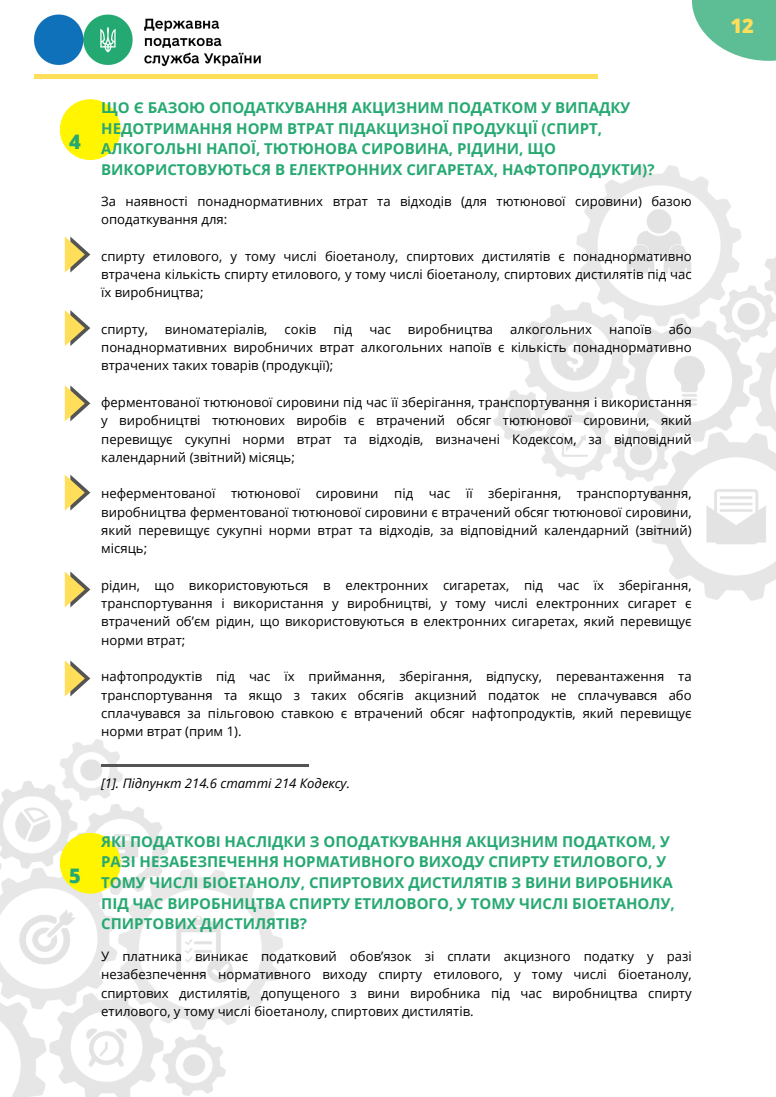
<style>
.page{position:relative;width:776px;height:1097px;background:#fff}
.page>*{position:absolute;margin:0;border:0;box-sizing:border-box;transform-origin:0 0}
.t1{font:800 20px "Open Sans";color:#ffde59}
.t2{font:800 20px "Open Sans";color:#27a972}
.t3{font:700 15px/20.6px "Open Sans";color:#27a972}
.t4{font:13.12px/18.2px "Open Sans";color:#000;text-align:justify}
.t5{font:italic 13.12px "Open Sans";color:#000}
</style>
<div class="page">
<hr style="left:282px;top:75px;width:315px;height:4px;background:#ffde59">
<hr style="left:34px;top:75px;width:315px;height:4px;background:#ffde59">
<svg style="left:692px;top:0;width:84px;height:61px;fill:#5dbe95"></svg>
<img style="left:0;top:739px;width:282px;height:358px">
<img style="left:494px;top:166px;width:282px;height:435px">
<img style="left:34px;top:14px;width:227px;height:52px">
<div style="left:60px;top:99px;width:61px;height:61px;background:#fff500;border-radius:50%"></div>
<hr style="left:101px;top:764px;width:208px;height:3px;background:#545454">
<div style="left:60px;top:833px;width:61px;height:61px;background:#fff500;border-radius:50%"></div>
<svg style="left:65px;top:310px;width:25px;height:36px"></svg>
<svg style="left:65px;top:237px;width:25px;height:36px"></svg>
<svg style="left:65px;top:385px;width:25px;height:36px"></svg>
<svg style="left:65px;top:475px;width:25px;height:36px"></svg>
<svg style="left:65px;top:571px;width:25px;height:36px"></svg>
<svg style="left:65px;top:660px;width:25px;height:36px"></svg>
<h1 class="t2" style="left:69px;top:128px;width:13px">4</h1>
<h1 class="t2" style="left:69px;top:861px;width:13px">5</h1>
<p class="t3" style="left:101px;top:97px;width:555px">ЩО Є БАЗОЮ ОПОДАТКУВАННЯ АКЦИЗНИМ ПОДАТКОМ У ВИПАДКУ НЕДОТРИМАННЯ НОРМ ВТРАТ ПІДАКЦИЗНОЇ ПРОДУКЦІЇ (СПИРТ, АЛКОГОЛЬНІ НАПОЇ, ТЮТЮНОВА СИРОВИНА, РІДИНИ, ЩО ВИКОРИСТОВУЮТЬСЯ В ЕЛЕКТРОННИХ СИГАРЕТАХ, НАФТОПРОДУКТИ)?</p>
<p class="t4" style="left:101px;top:192px;width:592px">За наявності понаднормативних втрат та відходів (для тютюнової сировини) базою оподаткування для:</p>
<p class="t4" style="left:101px;top:247px;width:592px">спирту етилового, у тому числі біоетанолу, спиртових дистилятів є понаднормативно втрачена кількість спирту етилового, у тому числі біоетанолу, спиртових дистилятів під час їх виробництва;</p>
<p class="t4" style="left:101px;top:320px;width:48px">спирту,</p>
<p class="t4" style="left:165px;top:320px;width:104px">виноматеріалів,</p>
<p class="t4" style="left:285px;top:320px;width:33px">соків</p>
<p class="t4" style="left:333px;top:320px;width:20px">під</p>
<p class="t4" style="left:369px;top:320px;width:23px">час</p>
<p class="t4" style="left:408px;top:320px;width:87px">виробництва</p>
<p class="t4" style="left:510px;top:320px;width:83px">алкогольних</p>
<p class="t4" style="left:609px;top:320px;width:44px">напоїв</p>
<p class="t4" style="left:101px;top:320px;width:592px;text-indent:567px">або понаднормативних виробничих втрат алкогольних напоїв є кількість понаднормативно втрачених таких товарів (продукції);</p>
<p class="t4" style="left:101px;top:393px;width:592px">ферментованої тютюнової сировини під час її зберігання, транспортування і використання у виробництві тютюнових виробів є втрачений обсяг тютюнової сировини, який перевищує сукупні норми втрат та відходів, визначені Кодексом, за відповідний календарний (звітний) місяць;</p>
<p class="t4" style="left:101px;top:484px;width:592px">неферментованої тютюнової сировини під час її зберігання, транспортування, виробництва ферментованої тютюнової сировини є втрачений обсяг тютюнової сировини, який перевищує сукупні норми втрат та відходів, за відповідний календарний (звітний) місяць;</p>
<p class="t4" style="left:101px;top:576px;width:592px">рідин, що використовуються в електронних сигаретах, під час їх зберігання, транспортування і використання у виробництві, у тому числі електронних сигарет є втрачений об’єм рідин, що використовуються в електронних сигаретах, який перевищує норми втрат;</p>
<p class="t4" style="left:101px;top:667px;width:592px">нафтопродуктів під час їх приймання, зберігання, відпуску, перевантаження та транспортування та якщо з таких обсягів акцизний податок не сплачувався або сплачувався за пільговою ставкою є втрачений обсяг нафтопродуктів, який перевищує норми втрат (прим 1).</p>
<p class="t5" style="left:101px;top:774px;width:250px">[1]. Підпункт 214.6 статті 214 Кодексу.</p>
<p class="t3" style="left:101px;top:831px;width:575px">ЯКІ ПОДАТКОВІ НАСЛІДКИ З ОПОДАТКУВАННЯ АКЦИЗНИМ ПОДАТКОМ, У РАЗІ НЕЗАБЕЗПЕЧЕННЯ НОРМАТИВНОГО ВИХОДУ СПИРТУ ЕТИЛОВОГО, У ТОМУ ЧИСЛІ БІОЕТАНОЛУ, СПИРТОВИХ ДИСТИЛЯТІВ З ВИНИ ВИРОБНИКА ПІД ЧАС ВИРОБНИЦТВА СПИРТУ ЕТИЛОВОГО, У ТОМУ ЧИСЛІ БІОЕТАНОЛУ, СПИРТОВИХ ДИСТИЛЯТІВ?</p>
<p class="t4" style="left:101px;top:947px;width:592px">У платника виникає податковий обов’язок зі сплати акцизного податку у разі незабезпечення нормативного виходу спирту етилового, у тому числі біоетанолу, спиртових дистилятів, допущеного з вини виробника під час виробництва спирту етилового, у тому числі біоетанолу, спиртових дистилятів.</p>
<h1 class="t1" style="left:730px;top:12px;width:25px">12</h1>
</div>
